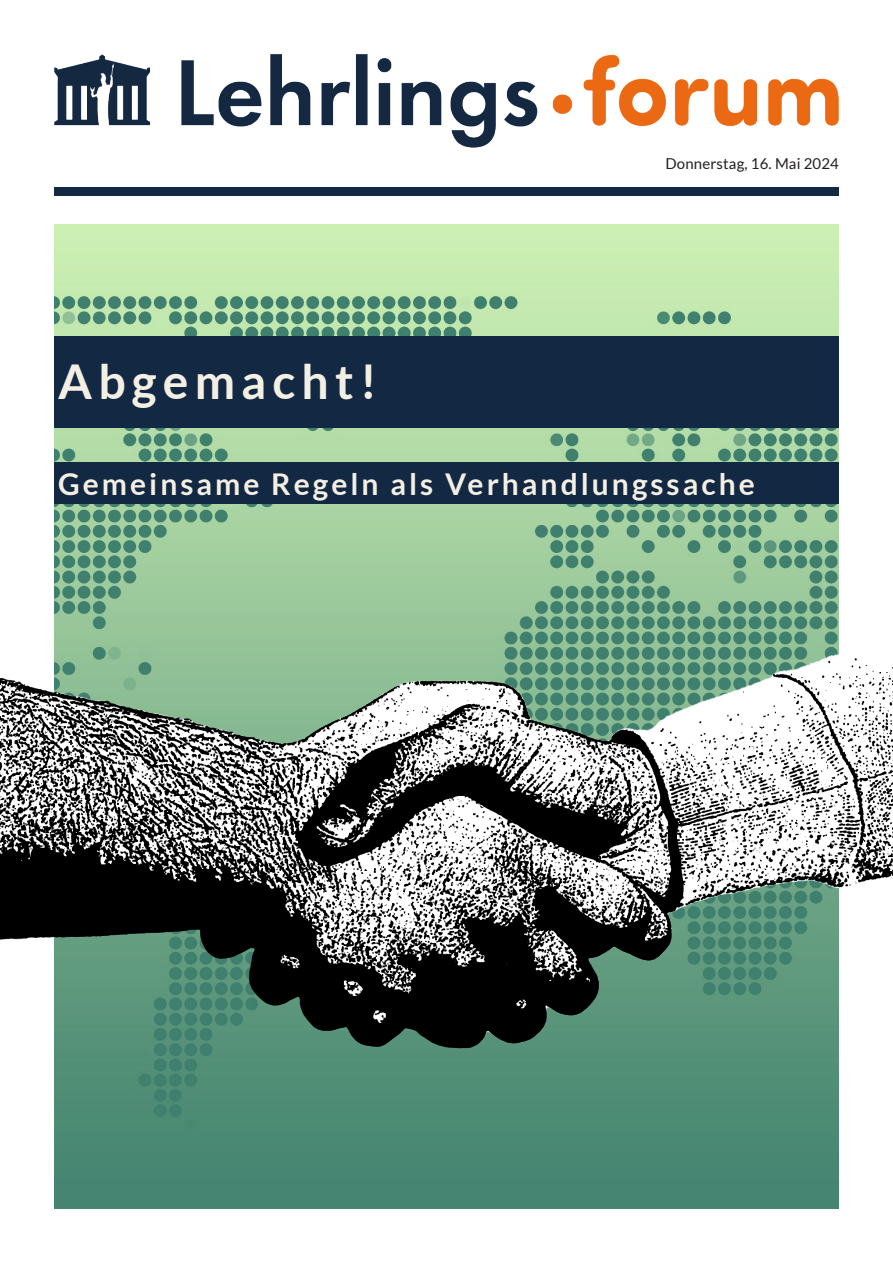
<style>
.page{position:relative;width:893px;height:1263px;background:#fff}
.page>*{position:absolute;margin:0;border:0;box-sizing:border-box;transform-origin:0 0}
.t1{font:700 48px "Lato";letter-spacing:.13em;color:#f3efe3}
.t2{font:700 30px "Lato";letter-spacing:.1em;color:#f3efe3}
.t3{font:15px "Lato";letter-spacing:.01em;color:#231f20}
</style>
<div class="page">
<img style="left:54px;top:225px;width:785px;height:984px">
<div style="left:54px;top:336px;width:785px;height:91px;background:#132843"></div>
<div style="left:54px;top:462px;width:785px;height:41px;background:#132843"></div>
<div style="left:54px;top:187px;width:785px;height:8px;background:#132843"></div>
<img style="left:54px;top:55px;width:785px;height:92px">
<img style="left:0;top:558px;width:893px;height:491px">
<p class="t1" style="left:58px;top:354px;width:320px">Abgemacht!</p>
<p class="t3" style="left:665px;top:155px;width:175px">Donnerstag, 16. Mai 2024</p>
<p class="t2" style="left:58px;top:467px;width:698px">Gemeinsame Regeln als Verhandlungssache</p>
</div>
